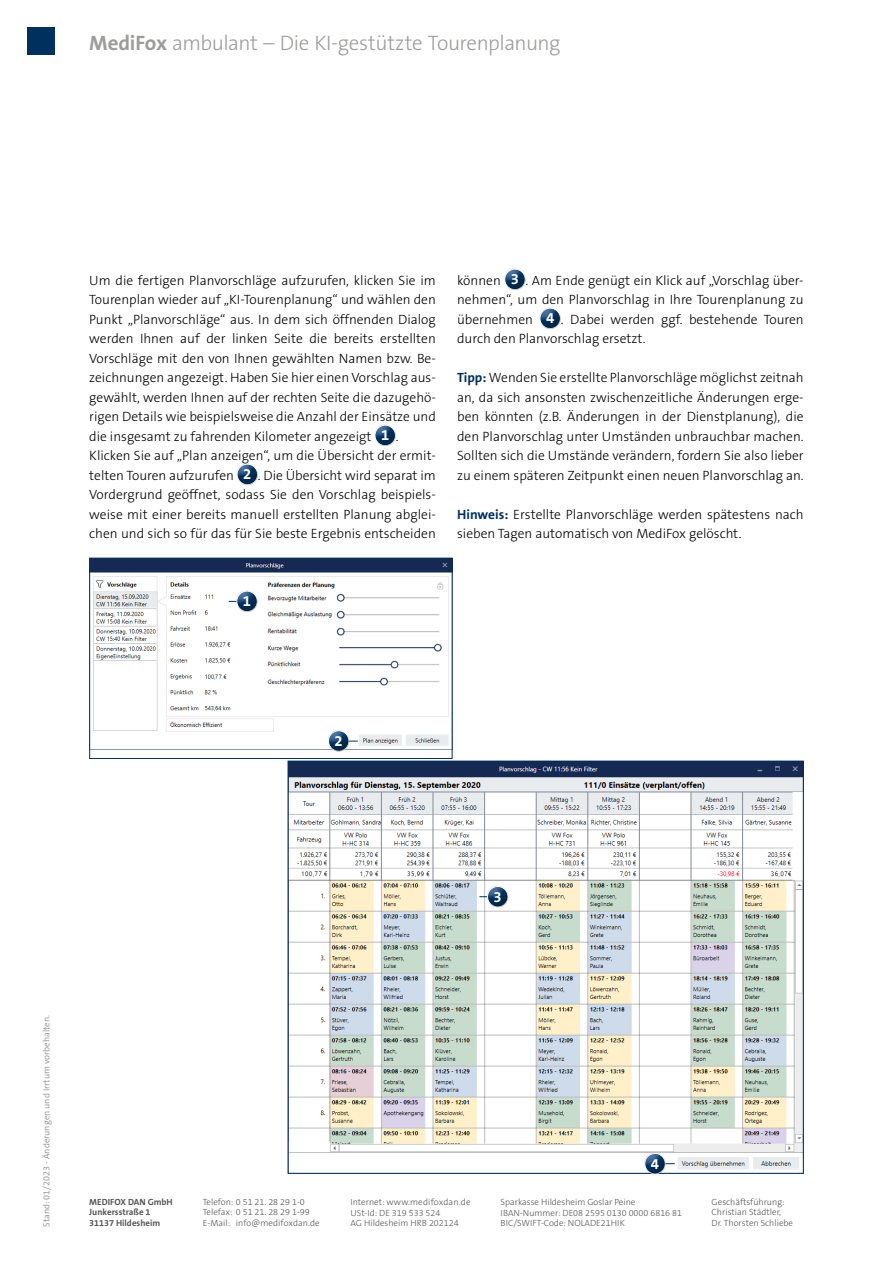
<style>
.page{position:relative;width:893px;height:1263px;background:#fff}
.page>*{position:absolute;margin:0;border:0;box-sizing:border-box;transform-origin:0 0}
.t1{font:300 21px "The Sans B3";letter-spacing:-.02em;color:#9d9d9c}
.t2{font:700 15px "The Sans B7";color:#fff}
.t3{font:300 13.5px/19.5px "The Sans B3";color:#000}
.t4{font:300 9px/10.8px "The Sans B3";color:#575756}
.t5{font:300 9px "The Sans B4";color:#909090}
.t6{font:700 9px/10.8px "The Sans B7";color:#575756}
.s1{font-family:"The Sans B7";font-weight:700}
.s2{font-family:"The Sans B7";font-weight:700;font-size:15px;color:#fff}
.s3{font-family:"The Sans B7";font-weight:700;color:#00305d}
</style>
<div class="page">
<div style="left:28px;top:28px;width:27px;height:27px;background:#00305d"></div>
<div style="left:368px;top:423px;width:38px;height:25px;background:#000;opacity:.2"></div>
<div style="left:230px;top:462px;width:39px;height:25px;background:#000;opacity:.2"></div>
<div style="left:497px;top:267px;width:39px;height:25px;background:#000;opacity:.2"></div>
<div style="left:533px;top:306px;width:38px;height:25px;background:#000;opacity:.2"></div>
<img style="left:91px;top:560px;width:359px;height:190px">
<div style="left:89px;top:558px;width:363px;height:201px;border:1px solid #00305d"></div>
<img style="left:290px;top:763px;width:512px;height:406px">
<div style="left:226px;top:581px;width:39px;height:33px;background:#fff"></div>
<div style="left:229px;top:589px;width:39px;height:25px;background:#000;opacity:.2"></div>
<div style="left:317px;top:721px;width:39px;height:32px;background:#fff"></div>
<div style="left:321px;top:729px;width:39px;height:25px;background:#000;opacity:.2"></div>
<div style="left:476px;top:877px;width:39px;height:32px;background:#7682a5;opacity:.75"></div>
<div style="left:480px;top:884px;width:39px;height:26px;background:#000;opacity:.2"></div>
<div style="left:634px;top:1144px;width:38px;height:32px;background:#fff"></div>
<div style="left:637px;top:1151px;width:39px;height:26px;background:#000;opacity:.2"></div>
<h1 class="t1" style="left:89px;top:32px;width:473px"><span class="s1">MediFox</span> ambulant – Die KI-gestützte Tourenplanung</h1>
<p class="t3" style="left:89px;top:271px;width:348px">Um die fertigen Planvorschläge aufzurufen, klicken Sie im Tourenplan wieder auf „KI-Tourenplanung“ und wählen den Punkt „Planvorschläge“ aus. In dem sich öffnenden Dialog werden Ihnen auf der linken Seite die bereits erstellten Vorschläge mit den von Ihnen gewählten Namen bzw. Be&shy;zeichnungen angezeigt. Haben Sie hier einen Vorschlag aus&shy;gewählt, werden Ihnen auf der rechten Seite die dazugehö&shy;rigen Details wie beispielsweise die Anzahl der Einsätze und die insgesamt zu fahrenden Kilometer angezeigt <span class="s2">1</span> .<br>Klicken Sie auf „Plan anzeigen“, um die Übersicht der ermit&shy;telten Touren aufzurufen <span class="s2">2</span> . Die Übersicht wird separat im Vordergrund geöffnet, sodass Sie den Vorschlag beispiels&shy;weise mit einer bereits manuell erstellten Planung abglei&shy;chen und sich so für das für Sie beste Ergebnis entscheiden</p>
<p class="t3" style="left:457px;top:271px;width:348px;text-align:justify">können <span class="s2">3</span> . Am Ende genügt ein Klick auf „Vorschlag über&shy;nehmen“, um den Planvorschlag in Ihre Tourenplanung zu übernehmen <span class="s2">4</span> . Dabei werden ggf. bestehende Touren durch den Planvorschlag ersetzt.</p>
<p class="t3" style="left:457px;top:369px;width:348px;text-align:justify"><span class="s3">Tipp:</span> Wenden Sie erstellte Planvorschläge möglichst zeitnah an, da sich ansonsten zwischenzeitliche Änderungen erge&shy;ben könnten (z.B. Änderungen in der Dienstplanung), die den Planvorschlag unter Umständen unbrauchbar machen.<br>Sollten sich die Umstände verändern, fordern Sie also lieber zu einem späteren Zeitpunkt einen neuen Planvorschlag an.</p>
<p class="t3" style="left:457px;top:505px;width:348px"><span class="s3">Hinweis:</span> Erstellte Planvorschläge werden spätestens nach sieben Tagen automatisch von MediFox gelöscht.</p>
<p class="t2" style="left:243px;top:593px;width:10px">1</p>
<p class="t2" style="left:335px;top:733px;width:10px">2</p>
<p class="t2" style="left:494px;top:889px;width:10px">3</p>
<p class="t5" style="left:42px;top:1227px;width:213px;rotate:-90deg">Stand: 01/2023 - Änderungen und Irrtum vorbehalten.</p>
<p class="t2" style="left:651px;top:1155px;width:10px">4</p>
<p class="t6" style="left:89px;top:1197px;width:85px">MEDIFOX DAN GmbH<br>Junkersstraße 1<br>31137 Hildesheim</p>
<p class="t4" style="left:203px;top:1197px;width:118px">Telefon: 0 51 21. 28 29 1-0<br>Telefax: 0 51 21. 28 29 1-99<br>E-Mail: info@medifoxdan.de</p>
<p class="t4" style="left:351px;top:1197px;width:121px">Internet: www.medifoxdan.de<br>USt-Id: DE 319 533 524<br>AG Hildesheim HRB 202124</p>
<p class="t4" style="left:712px;top:1197px;width:83px">Geschäftsführung:<br>Christian Städtler,<br>Dr. Thorsten Schliebe</p>
<p class="t4" style="left:501px;top:1197px;width:183px">Sparkasse Hildesheim Goslar Peine<br>IBAN-Nummer: DE08 2595 0130 0000 6816 81<br>BIC/SWIFT-Code: NOLADE21HIK</p>
</div>
